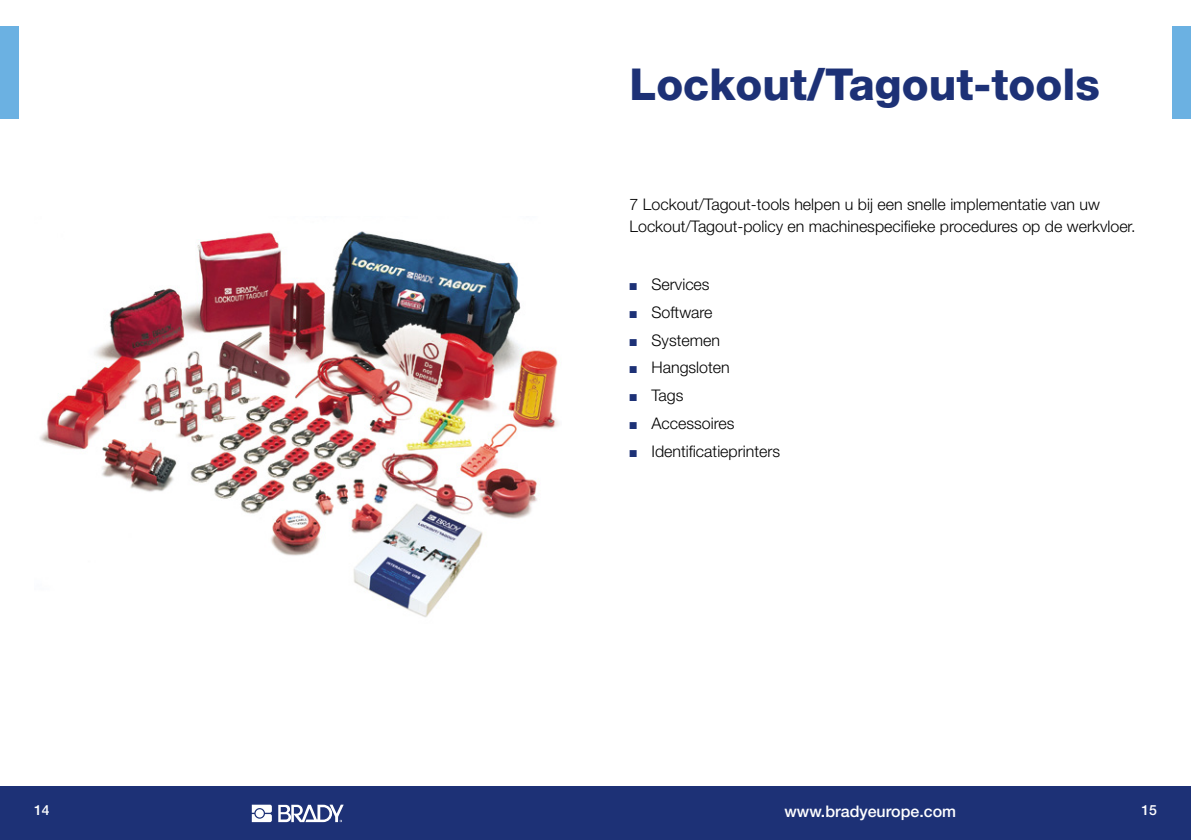
<style>
.page{position:relative;width:1191px;height:840px;background:#fff}
.page>*{position:absolute;margin:0;border:0;box-sizing:border-box;transform-origin:0 0}
.t1{font:800 44px "Helvetica Neue LT Pro";color:#1d3176}
.t2{font:300 16px/22px "Helvetica Neue LT Pro";color:#000}
.t3{font:500 16px "Helvetica Neue LT Pro";color:#fff}
.t4{font:500 14px "Helvetica Neue LT Pro";color:#fff}
.s1{color:#1d3176}
</style>
<div class="page">
<div style="left:0;top:785px;width:1191px;height:54px;background:#1d3176"></div>
<svg style="left:252px;top:804px;width:20px;height:17px"></svg>
<svg style="left:278px;top:804px;width:66px;height:17px"></svg>
<div style="left:0;top:27px;width:18px;height:92px;background:#6bb1e2"></div>
<div style="left:1172px;top:27px;width:19px;height:92px;background:#6bb1e2"></div>
<img style="left:40px;top:231px;width:519px;height:386px">
<h1 class="t1" style="left:629px;top:58px;width:472px">Lockout/Tagout-tools</h1>
<p class="t2" style="left:629px;top:193px;width:507px">7 Lockout/Tagout-tools helpen u bij een snelle implementatie van uw<br>Lockout/Tagout-policy en machinespecifieke procedures op de werkvloer.</p>
<p class="t2" style="left:629px;top:273px;width:82px"><span class="s1">■</span> Services</p>
<p class="t2" style="left:629px;top:301px;width:85px"><span class="s1">■</span> Software</p>
<p class="t2" style="left:629px;top:328px;width:92px"><span class="s1">■</span> Systemen</p>
<p class="t2" style="left:629px;top:356px;width:102px"><span class="s1">■</span> Hangsloten</p>
<p class="t2" style="left:629px;top:384px;width:56px"><span class="s1">■</span> Tags</p>
<p class="t2" style="left:629px;top:411px;width:106px"><span class="s1">■</span> Accessoires</p>
<p class="t2" style="left:629px;top:439px;width:152px"><span class="s1">■</span> Identificatieprinters</p>
<p class="t4" style="left:34px;top:801px;width:17px">14</p>
<p class="t3" style="left:784px;top:800px;width:173px">www.bradyeurope.com</p>
<p class="t4" style="left:1141px;top:801px;width:17px">15</p>
</div>
